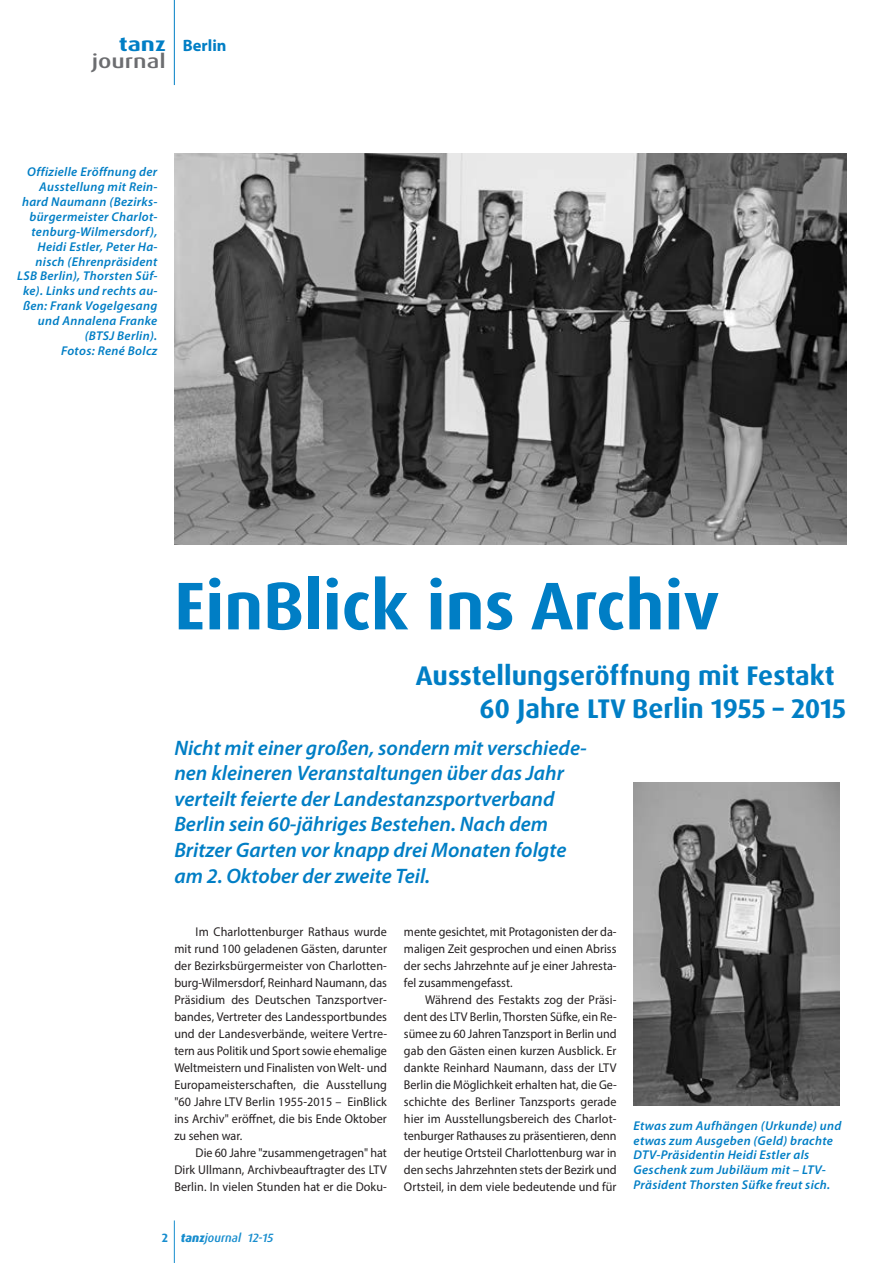
<style>
.page{position:relative;width:893px;height:1263px;background:#fff}
.page>*{position:absolute;margin:0;border:0;box-sizing:border-box;transform-origin:0 0}
.t1{font:700 67.5px "Dax OT";color:#007ec5}
.t2{font:700 27px/33px "Dax OT";color:#007ec5}
.t3{font:italic 600 21px/25.5px "Myriad Pro";color:#007ec5}
.t4{font:500 19.5px "Dax OT";color:#6c6d70;scale:1.25 1}
.t5{font:700 19.5px "Dax OT";color:#007ec5;scale:1.25 1}
.t6{font:700 16.5px "Myriad Pro";color:#007ec5}
.t7{font:12.75px/17px "Myriad Pro";letter-spacing:.005em;color:#231f20;text-align:justify;scale:.95 1}
.t8{font:italic 600 12.75px/14.9px "Myriad Pro";letter-spacing:.025em;color:#007ec5;text-align:right}
.t9{font:italic 500 12px "Dax OT";color:#178dce}
.s1{font-weight:700;font-style:normal}
.s2{font-weight:800}
</style>
<div class="page">
<hr style="left:174px;top:1220px;width:1px;height:43px;background:#178dce">
<hr style="left:174px;top:0;width:1px;height:85px;background:#007ec5">
<img style="left:634px;top:782px;width:206px;height:324px">
<img style="left:174px;top:153px;width:672px;height:391px">
<h3 class="t5" style="left:119px;top:36px;width:39px">tanz</h3>
<h3 class="t4" style="left:92px;top:49px;width:61px">journal</h3>
<p class="t6" style="left:183px;top:39px;width:45px">Berlin</p>
<p class="t8" style="left:17px;top:166px;width:142px">Offizielle Eröffnung der<br>Ausstellung mit Rein&shy;hard Naumann (Bezirks&shy;bürgermeister Charlot&shy;tenburg-Wilmersdorf),<br>Heidi Estler, Peter Ha&shy;nisch (Ehrenpräsident<br>LSB Berlin), Thorsten Süf&shy;ke). Links und rechts au&shy;ßen: Frank Vogelgesang und Annalena Franke (BTSJ Berlin).<br>Fotos: René Bolcz</p>
<h1 class="t1" style="left:174px;top:576px;width:546px">EinBlick ins Archiv</h1>
<h2 class="t2" style="left:479px;top:660px;width:368px;text-indent:-64px">Ausstellungseröffnung mit Festakt<br>60 Jahre LTV Berlin 1955 – 2015</h2>
<p class="t3" style="left:174px;top:737px;width:414px">Nicht mit einer großen, sondern mit verschiede&shy;nen kleineren Veranstaltungen über das Jahr verteilt feierte der Landestanzsportverband Berlin sein 60-jähriges Bestehen. Nach dem Britzer Garten vor knapp drei Monaten folgte am 2. Oktober der zweite Teil.</p>
<p class="t7" style="left:174px;top:924px;width:226px;text-indent:21px">Im Charlottenburger Rathaus wurde mit rund 100 geladenen Gästen, darunter der Bezirksbürgermeister von Charlotten&shy;burg-Wilmersdorf, Reinhard Naumann, das Präsidium des Deutschen Tanzsportver&shy;bandes, Vertreter des Landessportbundes und der Landesverbände, weitere Vertre&shy;tern aus Politik und Sport sowie ehemalige Weltmeistern und Finalisten von Welt- und Europameisterschaften, die Ausstellung "60 Jahre LTV Berlin 1955-2015 – EinBlick ins Archiv" eröffnet, die bis Ende Oktober zu sehen war.</p>
<p class="t7" style="left:174px;top:1145px;width:225px;text-indent:21px">Die 60 Jahre "zusammengetragen" hat Dirk Ullmann, Archivbeauftragter des LTV Berlin. In vielen Stunden hat er die Doku-</p>
<p class="t7" style="left:404px;top:924px;width:225px">mente gesichtet, mit Protagonisten der da&shy;maligen Zeit gesprochen und einen Abriss der sechs Jahrzehnte auf je einer Jahresta&shy;fel zusammengefasst.</p>
<p class="t7" style="left:404px;top:992px;width:226px;text-indent:21px">Während des Festakts zog der Präsi&shy;dent des LTV Berlin, Thorsten Süfke, ein Re&shy;sümee zu 60 Jahren Tanzsport in Berlin und gab den Gästen einen kurzen Ausblick. Er dankte Reinhard Naumann, dass der LTV Berlin die Möglichkeit erhalten hat, die Ge&shy;schichte des Berliner Tanzsports gerade hier im Ausstellungsbereich des Charlot&shy;tenburger Rathauses zu präsentieren, denn der heutige Ortsteil Charlottenburg war in den sechs Jahrzehnten stets der Bezirk und Ortsteil, in dem viele bedeutende und für</p>
<p class="t8" style="left:634px;top:1119px;width:209px;text-align:left">Etwas zum Aufhängen (Urkunde) und etwas zum Ausgeben (Geld) brachte DTV-Präsidentin Heidi Estler als Geschenk zum Jubiläum mit – LTV-Präsident Thorsten Süfke freut sich.</p>
<p class="t9" style="left:162px;top:1230px;width:113px"><span class="s1">2</span> <span class="s2">tanz</span>journal 12-15</p>
</div>
